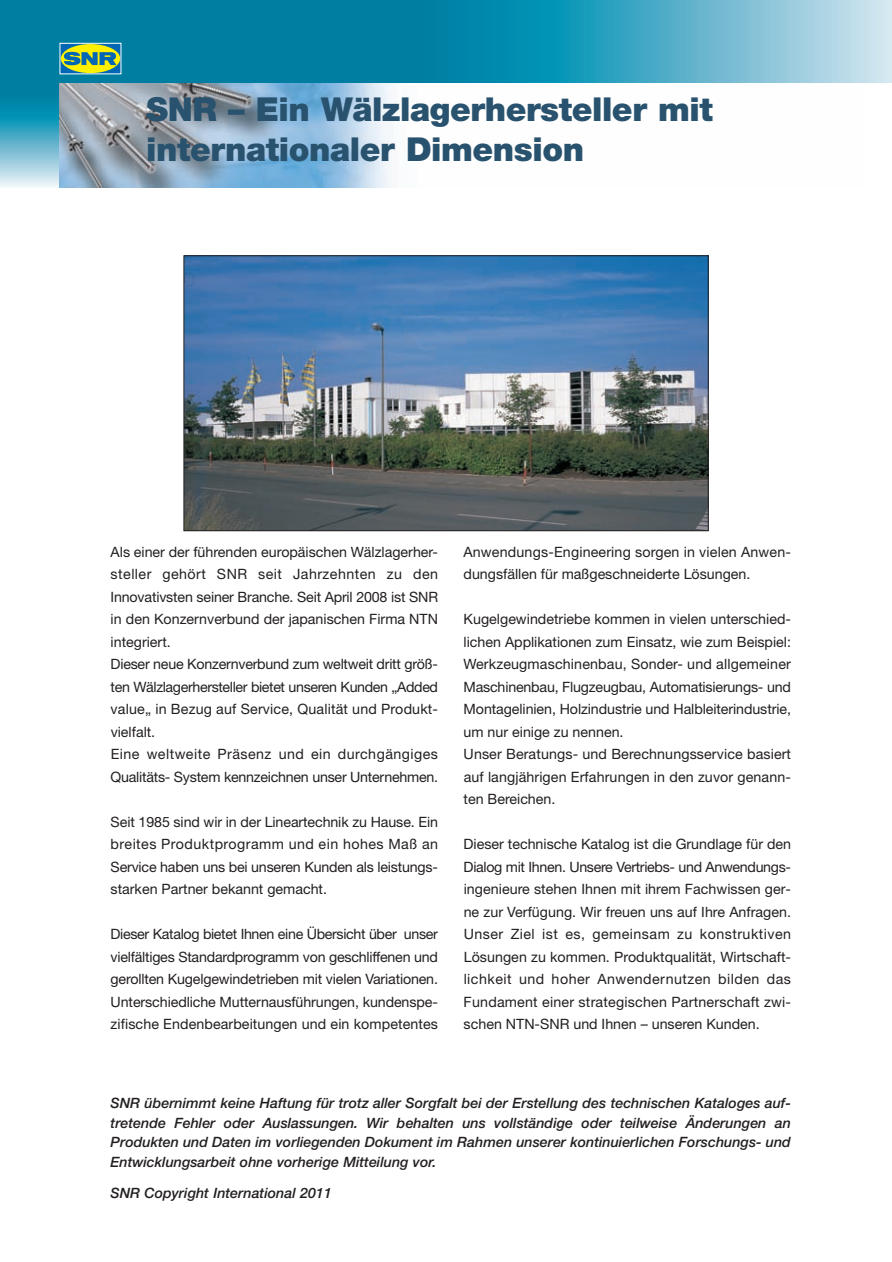
<style>
.page{position:relative;width:892px;height:1262px;background:#fff}
.page>*{position:absolute;margin:0;border:0;box-sizing:border-box;transform-origin:0 0}
.t1{font:900 33px/40.5px "Helvetica Neue";letter-spacing:-.015em;color:#28526e}
.t2{font:14.25px/22.5px "Helvetica Neue";color:#231f20}
.t3{font:italic 500 14.25px/19.5px "Helvetica Neue";color:#231f20;text-align:justify}
</style>
<div class="page">
<svg style="left:0;top:0;width:892px;height:532px"></svg>
<h1 class="t1" style="left:146px;top:92px;width:568px">SNR – Ein Wälzlagerhersteller mit internationaler Dimension</h1>
<p class="t2" style="left:111px;top:542px;width:329px">Als einer der führenden europäischen Wälzlagerher&shy;steller gehört SNR seit Jahrzehnten zu den Innovativsten seiner Branche. Seit April 2008 ist SNR in den Konzernverbund der japanischen Firma NTN integriert.<br>Dieser neue Konzernverbund zum weltweit dritt größ&shy;ten Wälzlagerhersteller bietet unseren Kunden „Added value„ in Bezug auf Service, Qualität und Produkt&shy;vielfalt.<br>Eine weltweite Präsenz und ein durchgängiges Qualitäts- System kennzeichnen unser Unternehmen.</p>
<p class="t2" style="left:111px;top:812px;width:329px;text-align:justify">Seit 1985 sind wir in der Lineartechnik zu Hause. Ein breites Produktprogramm und ein hohes Maß an Service haben uns bei unseren Kunden als leistungs&shy;starken Partner bekannt gemacht.</p>
<p class="t2" style="left:111px;top:924px;width:329px;text-align:justify">Dieser Katalog bietet Ihnen eine Übersicht über unser vielfältiges Standardprogramm von geschliffenen und gerollten Kugelgewindetrieben mit vielen Variationen.<br>Unterschiedliche Mutternausführungen, kundenspe&shy;zifische Endenbearbeitungen und ein kompetentes</p>
<p class="t2" style="left:463px;top:542px;width:329px">Anwendungs-Engineering sorgen in vielen Anwen&shy;dungsfällen für maßgeschneiderte Lösungen.</p>
<p class="t2" style="left:463px;top:609px;width:329px">Kugelgewindetriebe kommen in vielen unterschied&shy;lichen Applikationen zum Einsatz, wie zum Beispiel:<br>Werkzeugmaschinenbau, Sonder- und allgemeiner Maschinenbau, Flugzeugbau, Automatisierungs- und Montagelinien, Holzindustrie und Halbleiterindustrie, um nur einige zu nennen.<br>Unser Beratungs- und Berechnungsservice basiert auf langjährigen Erfahrungen in den zuvor genann&shy;ten Bereichen.</p>
<p class="t2" style="left:464px;top:834px;width:329px;text-align:justify">Dieser technische Katalog ist die Grundlage für den Dialog mit Ihnen. Unsere Vertriebs- und Anwendungs&shy;ingenieure stehen Ihnen mit ihrem Fachwissen ger&shy;ne zur Verfügung. Wir freuen uns auf Ihre Anfragen.<br>Unser Ziel ist es, gemeinsam zu konstruktiven Lösungen zu kommen. Produktqualität, Wirtschaft&shy;lichkeit und hoher Anwendernutzen bilden das Fundament einer strategischen Partnerschaft zwi&shy;schen NTN-SNR und Ihnen – unseren Kunden.</p>
<p class="t3" style="left:111px;top:1094px;width:682px">SNR übernimmt keine Haftung für trotz aller Sorgfalt bei der Erstellung des technischen Kataloges auf&shy;tretende Fehler oder Auslassungen. Wir behalten uns vollständige oder teilweise Änderungen an Produkten und Daten im vorliegenden Dokument im Rahmen unserer kontinuierlichen Forschungs- und Entwicklungsarbeit ohne vorherige Mitteilung vor.</p>
<p class="t3" style="left:111px;top:1184px;width:223px">SNR Copyright International 2011</p>
</div>
